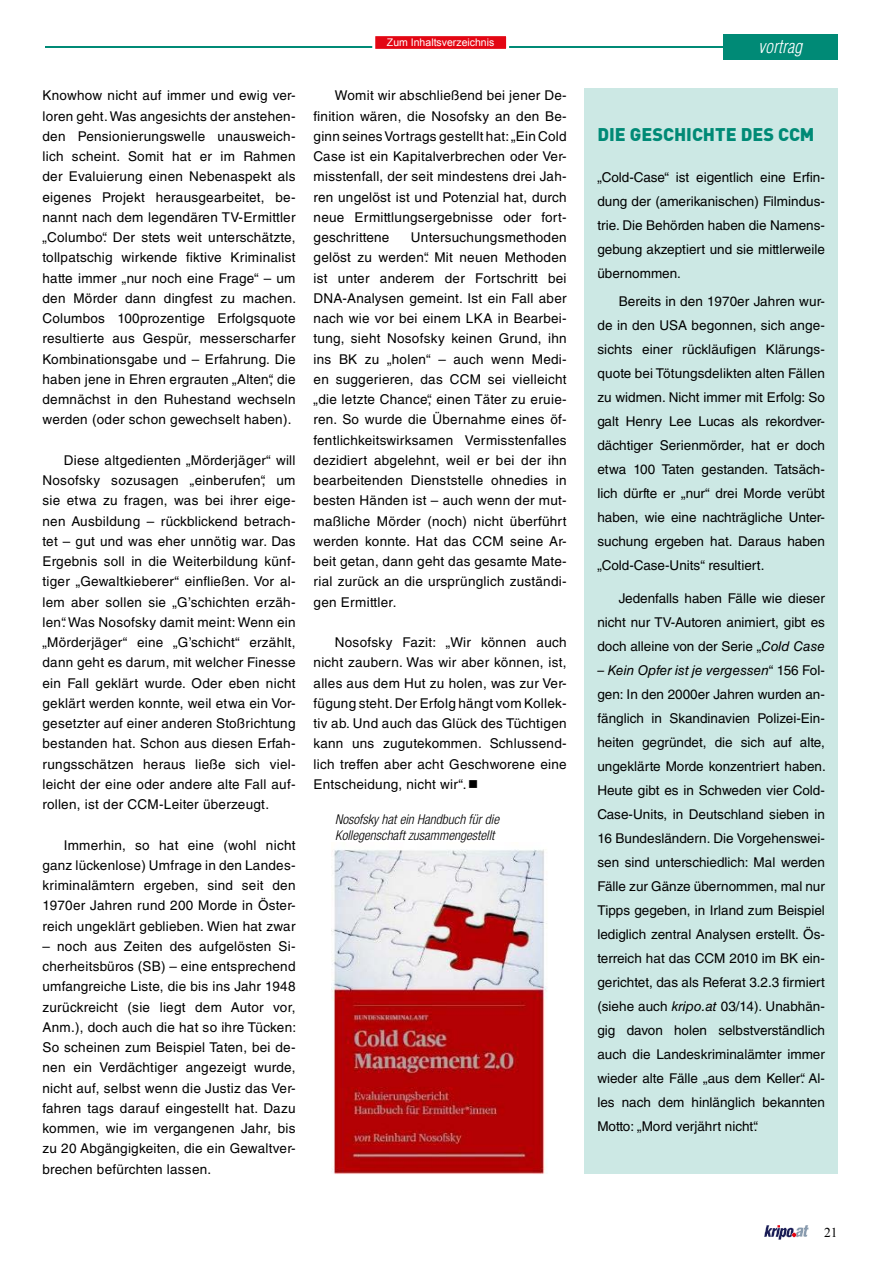
<style>
.page{position:relative;width:893px;height:1263px;background:#fff}
.page>*{position:absolute;margin:0;border:0;box-sizing:border-box;transform-origin:0 0}
.t1{font:900 18px "DIN";color:#008a76}
.t2{font:italic 300 condensed 18px "Helvetica LT Std";color:#fff}
.t3{font:13.5px/20.2px "Helvetica LT Std";letter-spacing:.02em;color:#000;text-align:justify}
.t4{font:italic 300 condensed 13.5px/16.2px "Helvetica Neue LT Std";color:#000}
.t5{font:13.5px "Times New Roman";color:#000}
.t6{font:10.5px "Arial";color:#fff}
.s1{font-style:italic}
</style>
<div class="page">
<svg style="left:764px;top:1225px;width:45px;height:15px"></svg>
<hr style="left:45px;top:46px;width:793px;height:1px;background:#008a76">
<div style="left:723px;top:34px;width:115px;height:26px;background:#008a76"></div>
<div style="left:585px;top:88px;width:253px;height:1086px;background:#cce8e4"></div>
<img style="left:331px;top:849px;width:216px;height:325px">
<div style="left:374px;top:35px;width:134px;height:15px;background:#e30613"></div>
<div style="left:372px;top:33px;width:137px;height:19px;border:3px solid #fff"></div>
<p class="t3" style="left:43px;top:85px;width:255px">Knowhow nicht auf immer und ewig ver&shy;loren geht. Was angesichts der anstehen&shy;den Pensionierungswelle unausweich&shy;lich scheint. Somit hat er im Rahmen der Evaluierung einen Nebenaspekt als eigenes Projekt herausgearbeitet, be&shy;nannt nach dem legendären TV-Ermittler „Columbo“. Der stets weit unterschätzte, tollpatschig wirkende fiktive Kriminalist hatte immer „nur noch eine Frage“ – um den Mörder dann dingfest zu machen.<br>Columbos 100prozentige Erfolgsquote resultierte aus Gespür, messerscharfer Kombinationsgabe und – Erfahrung. Die haben jene in Ehren ergrauten „Alten“, die demnächst in den Ruhestand wechseln werden (oder schon gewechselt haben).</p>
<p class="t3" style="left:43px;top:450px;width:255px;text-indent:21px">Diese altgedienten „Mörderjäger“ will Nosofsky sozusagen „einberufen“, um sie etwa zu fragen, was bei ihrer eige&shy;nen Ausbildung – rückblickend betrach&shy;tet – gut und was eher unnötig war. Das Ergebnis soll in die Weiterbildung künf&shy;tiger „Gewaltkieberer“ einfließen. Vor al&shy;lem aber sollen sie „G’schichten erzäh&shy;len“. Was Nosofsky damit meint: Wenn ein „Mörderjäger“ eine „G’schicht“ erzählt, dann geht es darum, mit welcher Finesse ein Fall geklärt wurde. Oder eben nicht geklärt werden konnte, weil etwa ein Vor&shy;gesetzter auf einer anderen Stoßrichtung bestanden hat. Schon aus diesen Erfah&shy;rungsschätzen heraus ließe sich viel&shy;leicht der eine oder andere alte Fall auf&shy;rollen, ist der CCM-Leiter überzeugt.</p>
<p class="t3" style="left:43px;top:835px;width:255px;text-indent:21px">Immerhin, so hat eine (wohl nicht ganz lückenlose) Umfrage in den Landes&shy;kriminalämtern ergeben, sind seit den 1970er Jahren rund 200 Morde in Öster&shy;reich ungeklärt geblieben. Wien hat zwar</p>
<p class="t3" style="left:43px;top:936px;width:255px">– noch aus Zeiten des aufgelösten Si&shy;cherheitsbüros (SB) – eine entsprechend umfangreiche Liste, die bis ins Jahr 1948 zurückreicht (sie liegt dem Autor vor, Anm.), doch auch die hat so ihre Tücken:<br>So scheinen zum Beispiel Taten, bei de&shy;nen ein Verdächtiger angezeigt wurde, nicht auf, selbst wenn die Justiz das Ver&shy;fahren tags darauf eingestellt hat. Dazu kommen, wie im vergangenen Jahr, bis zu 20 Abgängigkeiten, die ein Gewaltver&shy;brechen befürchten lassen.</p>
<p class="t6" style="left:387px;top:36px;width:109px">Zum Inhaltsverzeichnis</p>
<p class="t3" style="left:314px;top:85px;width:255px;text-indent:21px">Womit wir abschließend bei jener De&shy;finition wären, die Nosofsky an den Be&shy;ginn seines Vortrags gestellt hat: „Ein Cold Case ist ein Kapitalverbrechen oder Ver&shy;misstenfall, der seit mindestens drei Jah&shy;ren ungelöst ist und Potenzial hat, durch neue Ermittlungsergebnisse oder fort&shy;geschrittene</p>
<p class="t3" style="left:314px;top:227px;width:255px;text-indent:97px">Untersuchungsmethoden gelöst zu werden“. Mit neuen Methoden ist unter anderem der Fortschritt bei DNA-Analysen gemeint. Ist ein Fall aber nach wie vor bei einem LKA in Bearbei&shy;tung, sieht Nosofsky keinen Grund, ihn ins BK zu „holen“ – auch wenn Medi&shy;en suggerieren, das CCM sei vielleicht „die letzte Chance“, einen Täter zu eruie&shy;ren. So wurde die Übernahme eines öf&shy;fentlichkeitswirksamen Vermisstenfalles dezidiert abgelehnt, weil er bei der ihn bearbeitenden Dienststelle ohnedies in besten Händen ist – auch wenn der mut&shy;maßliche Mörder (noch) nicht überführt werden konnte. Hat das CCM seine Ar&shy;beit getan, dann geht das gesamte Mate&shy;rial zurück an die ursprünglich zuständi&shy;gen Ermittler.</p>
<p class="t3" style="left:314px;top:632px;width:255px;text-indent:21px">Nosofsky Fazit: „Wir können auch nicht zaubern. Was wir aber können, ist, alles aus dem Hut zu holen, was zur Ver&shy;fügung steht. Der Erfolg hängt vom Kollek&shy;tiv ab. Und auch das Glück des Tüchtigen kann uns zugutekommen. Schlussend&shy;lich treffen aber acht Geschworene eine Entscheidung, nicht wir“.■</p>
<p class="t4" style="left:335px;top:812px;width:165px">Nosofsky hat ein Handbuch für die<br>Kollegenschaft zusammengestellt</p>
<h1 class="t2" style="left:758px;top:35px;width:45px">vortrag</h1>
<h1 class="t1" style="left:597px;top:122px;width:219px">DIE GESCHICHTE DES CCM</h1>
<p class="t3" style="left:597px;top:165px;width:229px;line-height:24px">„Cold-Case“ ist eigentlich eine Erfin&shy;dung der (amerikanischen) Filmindus&shy;trie. Die Behörden haben die Namens&shy;gebung akzeptiert und sie mittlerweile übernommen.</p>
<p class="t3" style="left:597px;top:289px;width:229px;line-height:24px;text-indent:21px">Bereits in den 1970er Jahren wur&shy;de in den USA begonnen, sich ange&shy;sichts einer rückläufigen Klärungs&shy;quote bei Tötungsdelikten alten Fällen zu widmen. Nicht immer mit Erfolg: So galt Henry Lee Lucas als rekordver&shy;dächtiger Serienmörder, hat er doch etwa 100 Taten gestanden. Tatsäch&shy;lich dürfte er „nur“ drei Morde verübt haben, wie eine nachträgliche Unter&shy;suchung ergeben hat. Daraus haben „Cold-Case-Units“ resultiert.</p>
<p class="t3" style="left:597px;top:586px;width:229px;line-height:24px;text-indent:21px">Jedenfalls haben Fälle wie dieser nicht nur TV-Autoren animiert, gibt es doch alleine von der Serie „<span class="s1">Cold Case</span></p>
<p class="t3" style="left:597px;top:658px;width:230px;line-height:24px"><span class="s1">– Kein Opfer ist je vergessen</span>“ 156 Fol&shy;gen: In den 2000er Jahren wurden an&shy;fänglich in Skandinavien Polizei-Ein&shy;heiten gegründet, die sich auf alte, ungeklärte Morde konzentriert haben.<br>Heute gibt es in Schweden vier Cold-Case-Units, in Deutschland sieben in 16 Bundesländern. Die Vorgehenswei&shy;sen sind unterschiedlich: Mal werden Fälle zur Gänze übernommen, mal nur Tipps gegeben, in Irland zum Beispiel lediglich zentral Analysen erstellt. Ös&shy;terreich hat das CCM 2010 im BK ein&shy;gerichtet, das als Referat 3.2.3 firmiert (siehe auch <span class="s1">kripo.at</span> 03/14). Unabhän&shy;gig davon holen selbstverständlich auch die Landeskriminalämter immer wieder alte Fälle „aus dem Keller“. Al&shy;les nach dem hinlänglich bekannten Motto: „Mord verjährt nicht“.</p>
<p class="t5" style="left:824px;top:1223px;width:15px">21</p>
</div>
